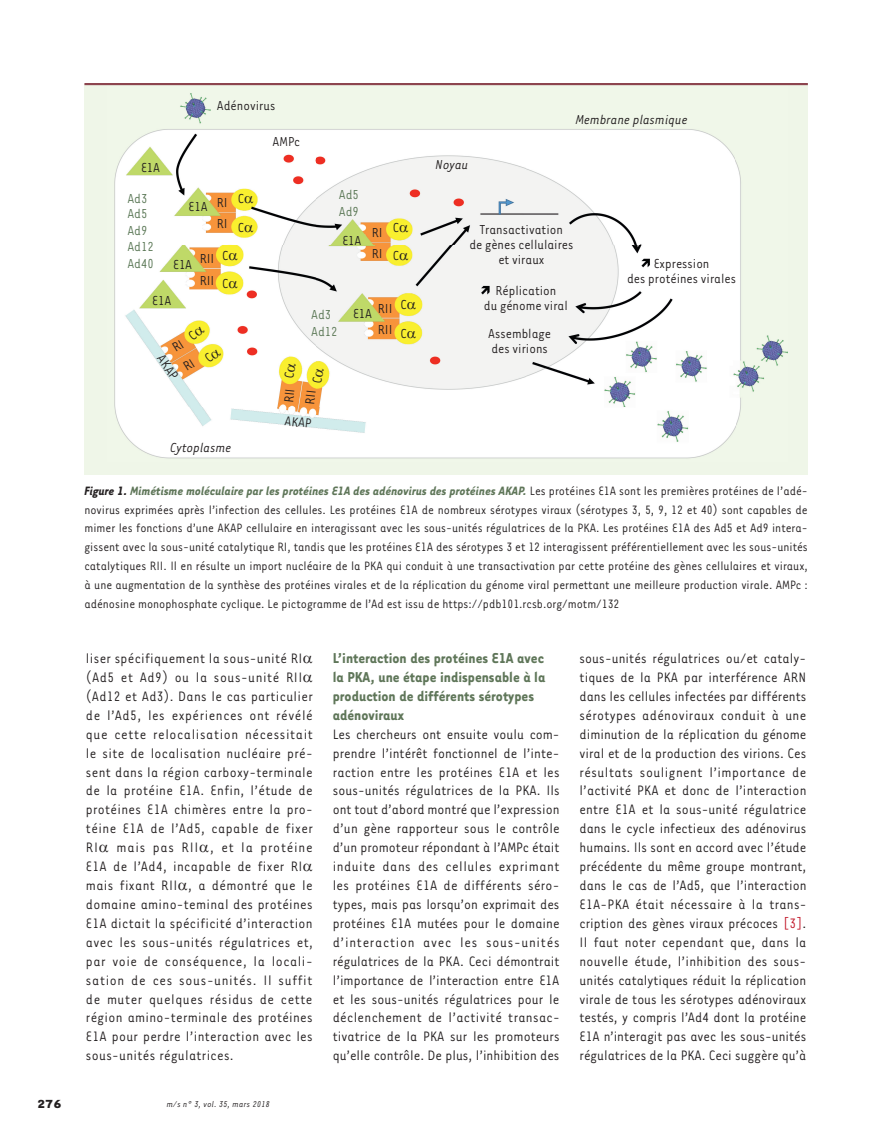
<style>
.page{position:relative;width:892px;height:1146px;background:#fff}
.page>*{position:absolute;margin:0;border:0;box-sizing:border-box;transform-origin:0 0}
.t1{font:700 16.5px/18.9px "Tarzana Narrow";color:#5f7659}
.t2{font:15.75px/18.9px "Tarzana Narrow";letter-spacing:.02em;color:#231f20;text-align:justify}
.t3{font:15px/15px "Tarzana Narrow";color:#231f20}
.t4{font:italic 15px "Tarzana Narrow";color:#231f20}
.t5{font:15px/17px "Tarzana Narrow";color:#5a7755}
.t6{font:13.95px/18.9px "Tarzana Narrow";color:#231f20;text-align:justify}
.t7{font:700 13.5px "Tarzana Wide";color:#231f20}
.t8{font:italic 9.75px "Tarzana Narrow";letter-spacing:.025em;color:#231f20}
.s1{font-weight:700;font-style:italic}
.s2{font-weight:700;font-style:italic;color:#5f7659}
.s3{color:#c11527}
</style>
<div class="page">
<div style="left:84px;top:84px;width:723px;height:391px;background:#eff6e8"></div>
<img style="left:107px;top:85px;width:680px;height:374px">
<hr style="left:84px;top:83px;width:723px;height:2px;background:#8d454f">
<svg style="left:245px;top:196px;width:8px;height:7px"></svg>
<svg style="left:245px;top:225px;width:8px;height:7px"></svg>
<svg style="left:399px;top:225px;width:9px;height:7px"></svg>
<svg style="left:229px;top:253px;width:8px;height:7px"></svg>
<svg style="left:399px;top:253px;width:9px;height:7px"></svg>
<svg style="left:229px;top:281px;width:8px;height:7px"></svg>
<svg style="left:407px;top:302px;width:8px;height:7px"></svg>
<svg style="left:407px;top:330px;width:8px;height:8px"></svg>
<svg style="left:284px;top:363px;width:40px;height:20px"></svg>
<svg style="left:188px;top:326px;width:33px;height:37px"></svg>
<p class="t3" style="left:217px;top:97px;width:60px">Adénovirus</p>
<p class="t3" style="left:141px;top:159px;width:21px">E1A</p>
<p class="t3" style="left:272px;top:134px;width:29px">AMPc</p>
<p class="t5" style="left:338px;top:185px;width:22px">Ad5<br>Ad9</p>
<p class="t5" style="left:127px;top:189px;width:22px">Ad3</p>
<p class="t3" style="left:238px;top:183px;width:8px;line-height:29.2px">C<br>C</p>
<p class="t3" style="left:217px;top:192px;width:12px;line-height:21px">RI<br>RI</p>
<p class="t3" style="left:188px;top:198px;width:21px">E1A</p>
<p class="t5" style="left:127px;top:205px;width:22px">Ad5<br>Ad9</p>
<p class="t3" style="left:371px;top:221px;width:12px;line-height:21px">RI<br>RI</p>
<p class="t3" style="left:392px;top:219px;width:8px">C</p>
<p class="t3" style="left:342px;top:232px;width:21px">E1A</p>
<p class="t5" style="left:127px;top:237px;width:28px">Ad12</p>
<p class="t3" style="left:222px;top:247px;width:8px">C</p>
<p class="t3" style="left:392px;top:247px;width:8px">C</p>
<p class="t3" style="left:222px;top:276px;width:8px">C</p>
<p class="t3" style="left:378px;top:297px;width:16px;line-height:21.6px">RII<br>RII</p>
<p class="t3" style="left:400px;top:290px;width:8px;line-height:28.5px">C<br>C</p>
<p class="t3" style="left:200px;top:247px;width:16px;line-height:21.6px">RII<br>RII</p>
<p class="t5" style="left:127px;top:254px;width:28px">Ad40</p>
<p class="t3" style="left:173px;top:256px;width:21px">E1A</p>
<p class="t3" style="left:152px;top:292px;width:21px">E1A</p>
<p class="t3" style="left:353px;top:305px;width:21px">E1A</p>
<p class="t5" style="left:311px;top:305px;width:22px">Ad3</p>
<p class="t5" style="left:311px;top:323px;width:28px">Ad12</p>
<p class="t3" style="left:167px;top:339px;width:13px;line-height:21.9px;rotate:-32deg">RI<br>RI</p>
<p class="t3" style="left:167px;top:351px;width:29px;rotate:55deg">AKAP</p>
<p class="t4" style="left:170px;top:438px;width:63px">Cytoplasme</p>
<p class="t3" style="left:277px;top:401px;width:17px;line-height:21.1px;rotate:-84deg">RII<br>RII</p>
<p class="t3" style="left:285px;top:412px;width:29px;rotate:7deg">AKAP</p>
<p class="t4" style="left:435px;top:155px;width:34px">Noyau</p>
<p class="t4" style="left:575px;top:111px;width:113px">Membrane plasmique</p>
<p class="t3" style="left:469px;top:221px;width:106px;text-align:center">Transactivation<br>de gènes cellulaires et viraux</p>
<p class="t3" style="left:484px;top:282px;width:85px;text-align:center">Réplication<br>du génome viral</p>
<p class="t3" style="left:488px;top:325px;width:64px">Assemblage des virions</p>
<p class="t3" style="left:627px;top:255px;width:110px;text-align:center">Expression<br>des protéines virales</p>
<p class="t6" style="left:84px;top:480px;width:724px"><span class="s1">Figure 1.</span> <span class="s2">Mimétisme moléculaire par les protéines E1A des adénovirus des protéines AKAP.</span> Les protéines E1A sont les premières protéines de l’adé&shy;novirus exprimées après l’infection des cellules. Les protéines E1A de nombreux sérotypes viraux (sérotypes 3, 5, 9, 12 et 40) sont capables de mimer les fonctions d’une AKAP cellulaire en interagissant avec les sous-unités régulatrices de la PKA. Les protéines E1A des Ad5 et Ad9 intera&shy;gissent avec la sous-unité catalytique RI, tandis que les protéines E1A des sérotypes 3 et 12 interagissent préférentiellement avec les sous-unités catalytiques RII. Il en résulte un import nucléaire de la PKA qui conduit à une transactivation par cette protéine des gènes cellulaires et viraux, à une augmentation de la synthèse des protéines virales et de la réplication du génome viral permettant une meilleure production virale. AMPc : adénosine monophosphate cyclique. Le pictogramme de l’Ad est issu de https://pdb101.rcsb.org/motm/132</p>
<p class="t2" style="left:86px;top:648px;width:228px;text-align:left">liser spécifiquement la sous-unité RI (Ad5 et Ad9) ou la sous-unité RII (Ad12 et Ad3). Dans le cas particulier de l’Ad5, les expériences ont révélé que cette relocalisation nécessitait le site de localisation nucléaire pré&shy;sent dans la région carboxy-terminale de la protéine E1A. Enfin, l’étude de protéines E1A chimères entre la pro&shy;téine E1A de l’Ad5, capable de fixer RI mais pas RII , et la protéine E1A de l’Ad4, incapable de fixer RI mais fixant RII , a démontré que le domaine amino-teminal des protéines E1A dictait la spécificité d’interaction avec les sous-unités régulatrices et, par voie de conséquence, la locali&shy;sation de ces sous-unités. Il suffit de muter quelques résidus de cette région amino-terminale des protéines E1A pour perdre l’interaction avec les sous-unités régulatrices.</p>
<p class="t7" style="left:37px;top:1094px;width:26px">276</p>
<p class="t8" style="left:167px;top:1098px;width:105px">m/s n° 3, vol. 35, mars 2018</p>
<p class="t1" style="left:332px;top:648px;width:214px">L’interaction des protéines E1A avec la PKA, une étape indispensable à la production de différents sérotypes adénoviraux</p>
<p class="t2" style="left:332px;top:723px;width:228px">Les chercheurs ont ensuite voulu com&shy;prendre l’intérêt fonctionnel de l’inte&shy;raction entre les protéines E1A et les sous-unités régulatrices de la PKA. Ils ont tout d’abord montré que l’expression d’un gène rapporteur sous le contrôle d’un promoteur répondant à l’AMPc était induite dans des cellules exprimant les protéines E1A de différents séro&shy;types, mais pas lorsqu’on exprimait des protéines E1A mutées pour le domaine d’interaction avec les sous-unités régulatrices de la PKA. Ceci démontrait l’importance de l’interaction entre E1A et les sous-unités régulatrices pour le déclenchement de l’activité transac&shy;tivatrice de la PKA sur les promoteurs qu’elle contrôle. De plus, l’inhibition des</p>
<p class="t2" style="left:579px;top:648px;width:228px">sous-unités régulatrices ou/et cataly&shy;tiques de la PKA par interférence ARN dans les cellules infectées par différents sérotypes adénoviraux conduit à une diminution de la réplication du génome viral et de la production des virions. Ces résultats soulignent l’importance de l’activité PKA et donc de l’interaction entre E1A et la sous-unité régulatrice dans le cycle infectieux des adénovirus humains. Ils sont en accord avec l’étude précédente du même groupe montrant, dans le cas de l’Ad5, que l’interaction E1A-PKA était nécessaire à la trans&shy;cription des gènes viraux précoces <span class="s3">[3]</span>.<br>Il faut noter cependant que, dans la nouvelle étude, l’inhibition des sous&shy;unités catalytiques réduit la réplication virale de tous les sérotypes adénoviraux testés, y compris l’Ad4 dont la protéine E1A n’interagit pas avec les sous-unités régulatrices de la PKA. Ceci suggère qu’à</p>
</div>
